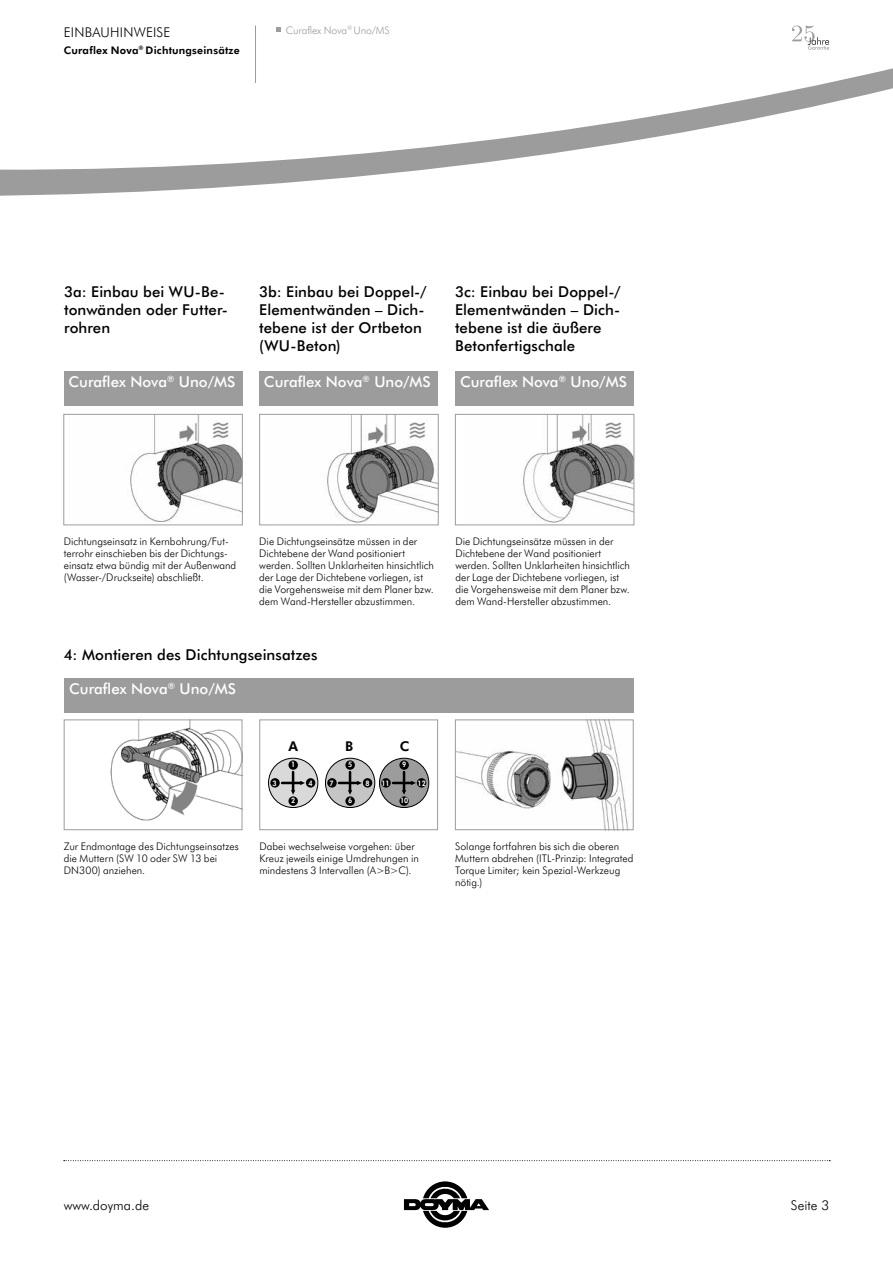
<style>
.page{position:relative;width:893px;height:1263px;background:#fff}
.page>*{position:absolute;margin:0;border:0;box-sizing:border-box;transform-origin:0 0}
.t1{font:500 15px/18px "Futura BT";letter-spacing:.005em;color:#000}
.t2{font:500 15px "Futura BT";color:#fff}
.t3{font:300 13.5px "Futura BT";letter-spacing:.005em;color:#000}
.t4{font:700 13.5px "Futura BT";color:#000}
.t5{font:300 10.5px/12px "Futura BT";letter-spacing:.005em;color:#000}
.t6{font:700 10.5px "Futura BT";letter-spacing:.02em;color:#000}
.t7{font:300 10.5px "Futura BT";letter-spacing:-.015em;color:#9c9c9c}
.t8{font:700 7.5px "Futura BT";color:#fff;scale:.9 1}
</style>
<div class="page">
<svg style="left:64px;top:1160px;width:766px;height:1px"></svg>
<svg style="left:404px;top:1181px;width:85px;height:47px"></svg>
<svg style="left:0;top:25px;width:893px;height:171px"></svg>
<hr style="left:255px;top:26px;width:1px;height:57px;background:#9c9c9c">
<svg style="left:276px;top:28px;width:5px;height:4px"></svg>
<img style="left:327px;top:416px;width:110px;height:107px">
<div style="left:259px;top:414px;width:180px;height:111px;border:1px solid #9c9c9c"></div>
<div style="left:259px;top:371px;width:179px;height:34px;background:#9c9c9c"></div>
<img style="left:523px;top:416px;width:109px;height:107px">
<div style="left:455px;top:414px;width:179px;height:111px;border:1px solid #9c9c9c"></div>
<div style="left:455px;top:371px;width:179px;height:34px;background:#9c9c9c"></div>
<img style="left:110px;top:721px;width:130px;height:100px">
<div style="left:64px;top:719px;width:178px;height:111px;border:1px solid #9c9c9c"></div>
<div style="left:259px;top:719px;width:179px;height:111px;background:#fff;border:1px solid #9c9c9c"></div>
<img style="left:457px;top:721px;width:171px;height:107px">
<div style="left:455px;top:719px;width:179px;height:111px;border:1px solid #9c9c9c"></div>
<div style="left:64px;top:678px;width:570px;height:34px;background:#9c9c9c"></div>
<div style="left:269px;top:758px;width:49px;height:49px;background:#d9d9d9;border-radius:50%"></div>
<div style="left:268px;top:758px;width:50px;height:50px;border:1px solid #000;border-radius:50%"></div>
<div style="left:288px;top:760px;width:10px;height:10px;background:#000;border-radius:50%"></div>
<div style="left:288px;top:796px;width:10px;height:10px;background:#000;border-radius:50%"></div>
<div style="left:306px;top:778px;width:9px;height:9px;background:#000;border-radius:50%"></div>
<div style="left:270px;top:778px;width:10px;height:9px;background:#000;border-radius:50%"></div>
<svg style="left:282px;top:772px;width:23px;height:23px"></svg>
<div style="left:379px;top:758px;width:50px;height:49px;background:#9c9c9c;border-radius:50%"></div>
<div style="left:379px;top:758px;width:50px;height:50px;border:1px solid #000;border-radius:50%"></div>
<div style="left:325px;top:758px;width:50px;height:49px;background:#c5c5c5;border-radius:50%"></div>
<div style="left:325px;top:758px;width:50px;height:50px;border:1px solid #000;border-radius:50%"></div>
<div style="left:399px;top:760px;width:10px;height:10px;background:#000;border-radius:50%"></div>
<div style="left:345px;top:760px;width:10px;height:10px;background:#000;border-radius:50%"></div>
<div style="left:399px;top:796px;width:10px;height:10px;background:#000;border-radius:50%"></div>
<div style="left:345px;top:796px;width:10px;height:10px;background:#000;border-radius:50%"></div>
<div style="left:417px;top:778px;width:9px;height:9px;background:#000;border-radius:50%"></div>
<div style="left:363px;top:778px;width:9px;height:9px;background:#000;border-radius:50%"></div>
<div style="left:381px;top:778px;width:10px;height:9px;background:#000;border-radius:50%"></div>
<div style="left:327px;top:778px;width:10px;height:9px;background:#000;border-radius:50%"></div>
<svg style="left:393px;top:772px;width:23px;height:23px"></svg>
<svg style="left:339px;top:772px;width:23px;height:23px"></svg>
<img style="left:130px;top:416px;width:111px;height:106px">
<div style="left:63px;top:414px;width:180px;height:111px;border:1px solid #9c9c9c"></div>
<div style="left:64px;top:371px;width:178px;height:34px;background:#9c9c9c"></div>
<svg style="left:792px;top:26px;width:37px;height:24px"></svg>
<p class="t3" style="left:64px;top:23px;width:108px">EINBAUHINWEISE</p>
<p class="t6" style="left:64px;top:43px;width:178px">Curaflex Nova<sup>®</sup> Dichtungseinsätze</p>
<p class="t7" style="left:286px;top:23px;width:105px">Curaflex Nova<sup>®</sup> Uno/MS</p>
<h1 class="t1" style="left:64px;top:281px;width:165px">3a: Einbau bei WU-Be&shy;tonwänden oder Futter&shy;rohren</h1>
<h1 class="t2" style="left:68px;top:371px;width:168px">Curaflex Nova<sup>®</sup> Uno/MS</h1>
<h1 class="t1" style="left:259px;top:281px;width:169px">3b: Einbau bei Doppel-/<br>Elementwänden – Dich&shy;tebene ist der Ortbeton (WU-Beton)</h1>
<h1 class="t1" style="left:455px;top:282px;width:167px">3c: Einbau bei Doppel-/<br>Elementwänden – Dich&shy;tebene ist die äußere<br>Betonfertigschale</h1>
<h1 class="t2" style="left:264px;top:371px;width:168px">Curaflex Nova<sup>®</sup> Uno/MS</h1>
<h1 class="t2" style="left:460px;top:371px;width:168px">Curaflex Nova<sup>®</sup> Uno/MS</h1>
<p class="t5" style="left:64px;top:535px;width:174px">Dichtungseinsatz in Kernbohrung/Fut&shy;terrohr einschieben bis der Dichtungs&shy;einsatz etwa bündig mit der Außenwand (Wasser-/Druckseite) abschließt.</p>
<p class="t5" style="left:259px;top:535px;width:176px">Die Dichtungseinsätze müssen in der Dichtebene der Wand positioniert werden. Sollten Unklarheiten hinsichtlich der Lage der Dichtebene vorliegen, ist die Vorgehensweise mit dem Planer bzw. dem Wand-Hersteller abzustimmen.</p>
<p class="t5" style="left:455px;top:535px;width:176px">Die Dichtungseinsätze müssen in der Dichtebene der Wand positioniert werden. Sollten Unklarheiten hinsichtlich der Lage der Dichtebene vorliegen, ist die Vorgehensweise mit dem Planer bzw. dem Wand-Hersteller abzustimmen.</p>
<h1 class="t1" style="left:64px;top:645px;width:255px">4: Montieren des Dichtungseinsatzes</h1>
<h1 class="t2" style="left:69px;top:678px;width:168px">Curaflex Nova<sup>®</sup> Uno/MS</h1>
<p class="t4" style="left:288px;top:737px;width:11px">A</p>
<p class="t4" style="left:345px;top:737px;width:10px">B</p>
<p class="t4" style="left:400px;top:737px;width:11px">C</p>
<p class="t8" style="left:291px;top:759px;width:6px">1</p>
<p class="t8" style="left:348px;top:759px;width:6px">5</p>
<p class="t8" style="left:402px;top:759px;width:6px">9</p>
<p class="t8" style="left:291px;top:795px;width:6px">2</p>
<p class="t8" style="left:348px;top:795px;width:6px">6</p>
<p class="t8" style="left:400px;top:795px;width:11px">10</p>
<p class="t8" style="left:272px;top:778px;width:6px">3</p>
<p class="t8" style="left:309px;top:778px;width:6px">4</p>
<p class="t8" style="left:329px;top:778px;width:6px">7</p>
<p class="t8" style="left:366px;top:778px;width:6px">8</p>
<p class="t8" style="left:381px;top:778px;width:11px">11</p>
<p class="t8" style="left:417px;top:778px;width:11px">12</p>
<p class="t5" style="left:64px;top:840px;width:176px">Zur Endmontage des Dichtungseinsatzes die Muttern (SW 10 oder SW 13 bei<br>DN300) anziehen.</p>
<p class="t5" style="left:259px;top:840px;width:161px">Dabei wechselweise vorgehen: über<br>Kreuz jeweils einige Umdrehungen in mindestens 3 Intervallen (A&gt;B&gt;C).</p>
<p class="t5" style="left:455px;top:840px;width:180px">Solange fortfahren bis sich die oberen Muttern abdrehen (ITL-Prinzip: Integrated Torque Limiter; kein Spezial-Werkzeug nötig.)</p>
<p class="t3" style="left:64px;top:1196px;width:87px">www.doyma.de</p>
<p class="t3" style="left:791px;top:1196px;width:40px">Seite 3</p>
</div>
